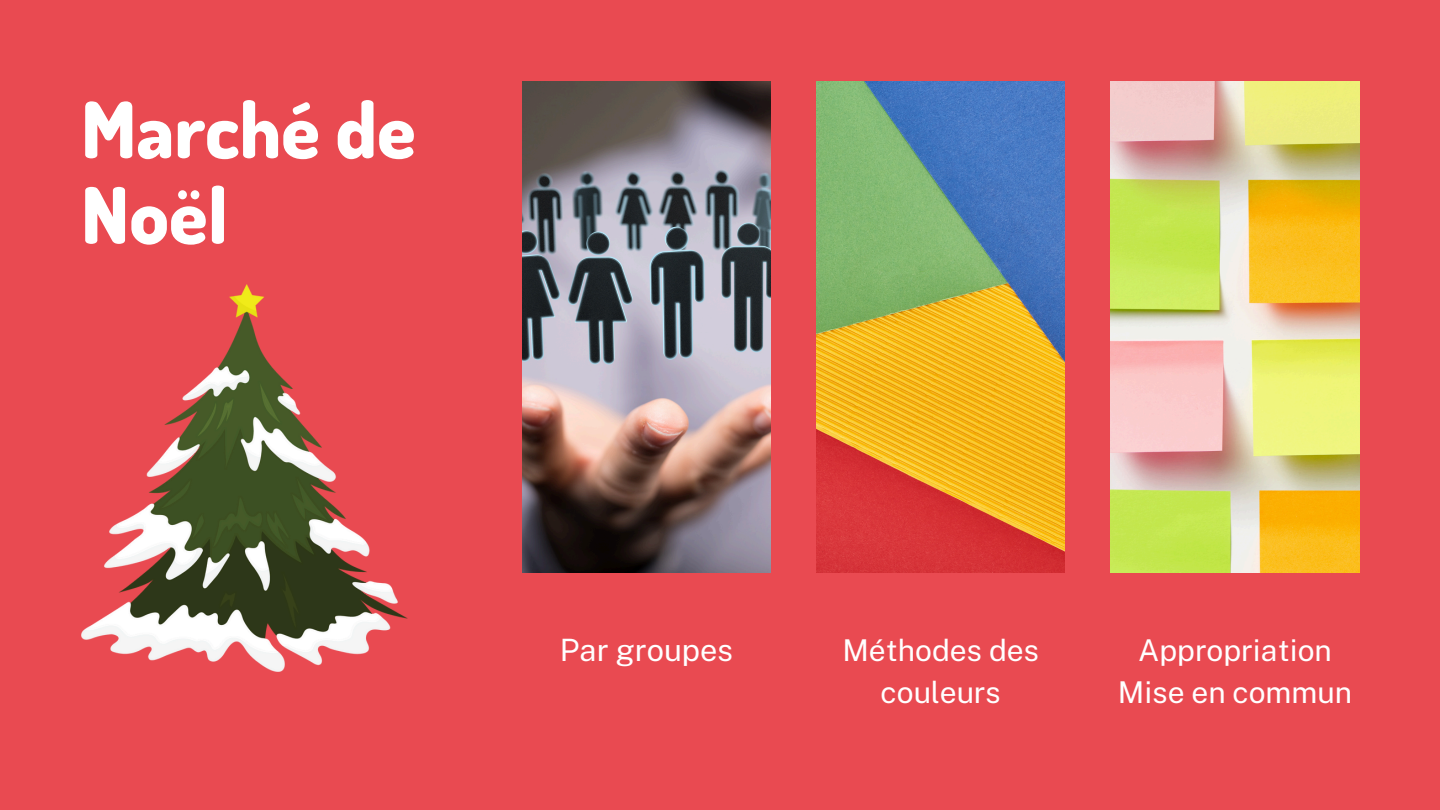
<style>
.page{position:relative;width:1440px;height:810px;background:#e94a51}
.page>*{position:absolute;margin:0;border:0;box-sizing:border-box;transform-origin:0 0}
.t1{font:800 78px/85.5px "Dosis";color:#fff}
.t2{font:30.8px "Public Sans";color:#fff}
.t3{font:30px/42px "Public Sans";color:#fff;text-align:center}
</style>
<div class="page">
<img style="left:522px;top:81px;width:249px;height:492px">
<img style="left:817px;top:81px;width:248px;height:492px">
<img style="left:1111px;top:81px;width:248px;height:492px">
<img style="left:81px;top:284px;width:326px;height:387px">
<p class="t1" style="left:81px;top:85px;width:336px">Marché de<br>Noël</p>
<p class="t2" style="left:560px;top:632px;width:175px">Par groupes</p>
<p class="t3" style="left:842px;top:629px;width:198px">Méthodes des couleurs</p>
<p class="t3" style="left:1138px;top:629px;width:195px">Appropriation</p>
<p class="t3" style="left:1118px;top:671px;width:236px">Mise en commun</p>
</div>
